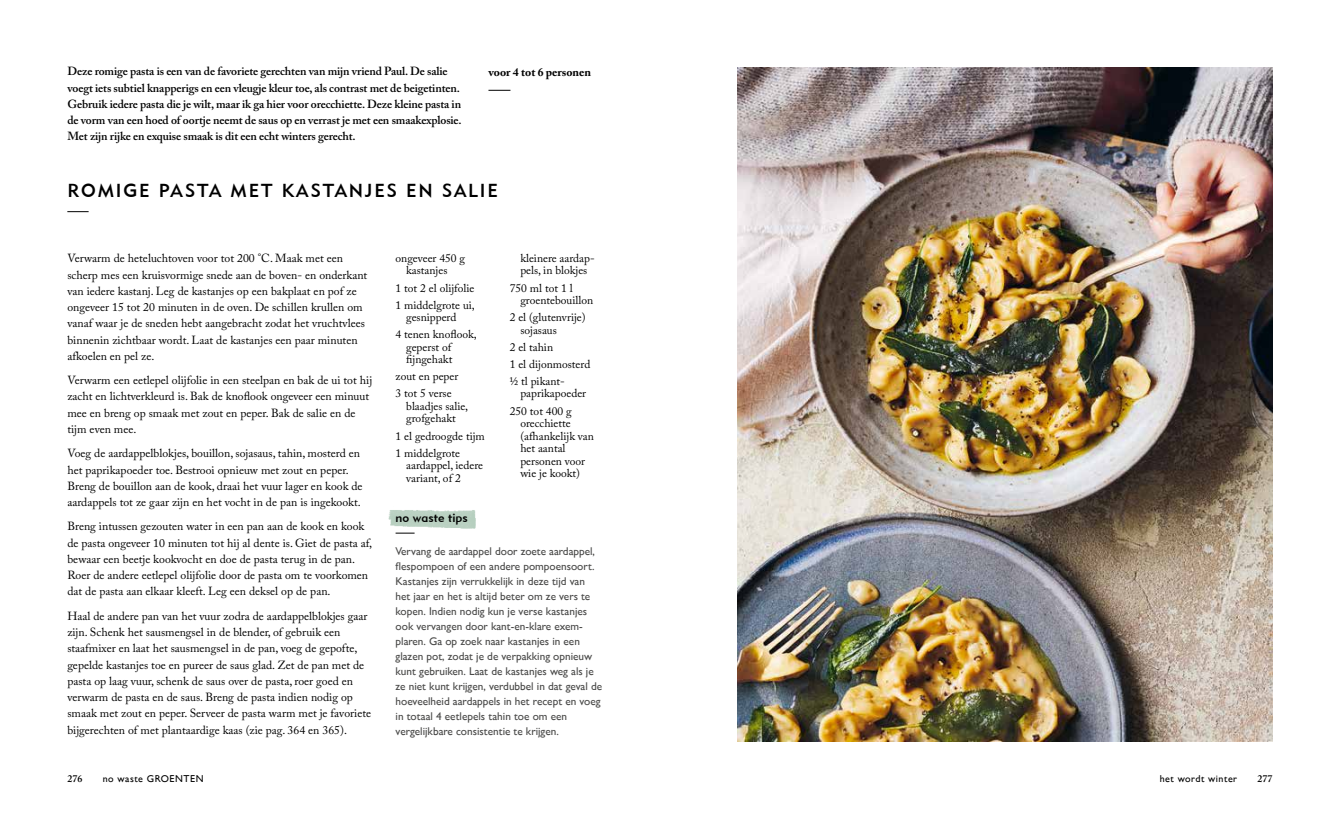
<style>
.page{position:relative;width:1340px;height:815px;background:#fff}
.page>*{position:absolute;margin:0;border:0;box-sizing:border-box;transform-origin:0 0}
.t1{font:18.75px "Geometric 415 BT Medium A";letter-spacing:.1em;color:#000}
.t2{font:12.5px "Geometric 415 BT Medium A";color:#000}
.t3{font:11.75px/16.2px "Adobe Caslon Pro";color:#000}
.t4{font:600 11.75px/16.2px "Adobe Caslon Pro";letter-spacing:-.01em;color:#000}
.t5{font:700 11.75px "Adobe Caslon Pro";color:#000}
.t6{font:11.5px/12.5px "Adobe Caslon Pro";color:#000}
.t7{font:500 11.25px/15px "Gill Sans MT Pro";color:#4a4a49}
.t8{font:500 10px "Gill Sans MT Pro";letter-spacing:.05em;color:#000}
.t9{font:600 10px "Adobe Caslon Pro";color:#000}
</style>
<div class="page">
<img style="left:737px;top:67px;width:535px;height:675px">
<img style="left:388px;top:510px;width:88px;height:19px">
<svg style="left:395px;top:533px;width:19px;height:1px"></svg>
<svg style="left:67px;top:211px;width:22px;height:1px"></svg>
<svg style="left:488px;top:90px;width:22px;height:1px"></svg>
<p class="t4" style="left:67px;top:63px;width:396px">Deze romige pasta is een van de favoriete gerechten van mijn vriend Paul. De salie voegt iets subtiel knapperigs en een vleugje kleur toe, als contrast met de beigetinten.<br>Gebruik iedere pasta die je wilt, maar ik ga hier voor orecchiette. Deze kleine pasta in de vorm van een hoed of oortje neemt de saus op en verrast je met een smaakexplosie.<br>Met zijn rijke en exquise smaak is dit een echt winters gerecht.</p>
<p class="t5" style="left:488px;top:65px;width:104px">voor 4 tot 6 personen</p>
<h1 class="t1" style="left:67px;top:179px;width:432px">ROMIGE PASTA MET KASTANJES EN SALIE</h1>
<p class="t3" style="left:67px;top:250px;width:301px">Verwarm de heteluchtoven voor tot 200 °C. Maak met een scherp mes een kruisvormige snede aan de boven- en onderkant van iedere kastanj. Leg de kastanjes op een bakplaat en pof ze ongeveer 15 tot 20 minuten in de oven. De schillen krullen om vanaf waar je de sneden hebt aangebracht zodat het vruchtvlees binnenin zichtbaar wordt. Laat de kastanjes een paar minuten afkoelen en pel ze.</p>
<p class="t3" style="left:67px;top:372px;width:306px">Verwarm een eetlepel olijfolie in een steelpan en bak de ui tot hij zacht en lichtverkleurd is. Bak de knoflook ongeveer een minuut mee en breng op smaak met zout en peper. Bak de salie en de tijm even mee.</p>
<p class="t3" style="left:67px;top:445px;width:297px">Voeg de aardappelblokjes, bouillon, sojasaus, tahin, mosterd en het paprikapoeder toe. Bestrooi opnieuw met zout en peper.<br>Breng de bouillon aan de kook, draai het vuur lager en kook de aardappels tot ze gaar zijn en het vocht in de pan is ingekookt.</p>
<p class="t3" style="left:67px;top:518px;width:306px">Breng intussen gezouten water in een pan aan de kook en kook de pasta ongeveer 10 minuten tot hij al dente is. Giet de pasta af, bewaar een beetje kookvocht en doe de pasta terug in de pan.<br>Roer de andere eetlepel olijfolie door de pasta om te voorkomen dat de pasta aan elkaar kleeft. Leg een deksel op de pan.</p>
<p class="t3" style="left:67px;top:608px;width:305px">Haal de andere pan van het vuur zodra de aardappelblokjes gaar zijn. Schenk het sausmengsel in de blender, of gebruik een staafmixer en laat het sausmengsel in de pan, voeg de gepofte, gepelde kastanjes toe en pureer de saus glad. Zet de pan met de pasta op laag vuur, schenk de saus over de pasta, roer goed en verwarm de pasta en de saus. Breng de pasta indien nodig op smaak met zout en peper. Serveer de pasta warm met je favoriete bijgerechten of met plantaardige kaas (zie pag. 364 en 365).</p>
<p class="t6" style="left:406px;top:252px;width:60px;text-indent:-11px">ongeveer 450 g kastanjes</p>
<p class="t6" style="left:395px;top:279px;width:81px;line-height:17.1px">1 tot 2 el olijfolie<br>1 middelgrote ui,</p>
<p class="t6" style="left:395px;top:309px;width:83px;line-height:17.1px;text-indent:11px">gesnipperd<br>4 tenen knoflook,</p>
<p class="t6" style="left:406px;top:341px;width:48px">geperst of fijngehakt</p>
<p class="t6" style="left:395px;top:368px;width:64px;line-height:17.1px">zout en peper<br>3 tot 5 verse</p>
<p class="t6" style="left:406px;top:400px;width:63px">blaadjes salie, grofgehakt</p>
<p class="t6" style="left:395px;top:427px;width:91px;line-height:17.1px">1 el gedroogde tijm<br>1 middelgrote</p>
<p class="t6" style="left:406px;top:459px;width:78px">aardappel, iedere variant, of 2</p>
<p class="t6" style="left:520px;top:252px;width:76px">kleinere aardap&shy;pels, in blokjes</p>
<p class="t6" style="left:520px;top:281px;width:74px;text-indent:-11px">750 ml tot 1 l groentebouillon</p>
<p class="t6" style="left:520px;top:311px;width:67px;text-indent:-11px">2 el (glutenvrije) sojasaus</p>
<p class="t6" style="left:510px;top:338px;width:82px;line-height:17.1px">2 el tahin<br>1 el dijonmosterd ½ tl pikant-</p>
<p class="t6" style="left:510px;top:385px;width:78px;line-height:17.1px;text-indent:11px">paprikapoeder<br>250 tot 400 g</p>
<p class="t6" style="left:520px;top:417px;width:75px">orecchiette (afhankelijk van het aantal personen voor wie je kookt)</p>
<p class="t2" style="left:395px;top:510px;width:74px">no waste tips</p>
<p class="t7" style="left:395px;top:544px;width:208px">Vervang de aardappel door zoete aardappel, flespompoen of een andere pompoensoort.<br>Kastanjes zijn verrukkelijk in deze tijd van het jaar en het is altijd beter om ze vers te kopen. Indien nodig kun je verse kastanjes ook vervangen door kant-en-klare exem&shy;plaren. Ga op zoek naar kastanjes in een glazen pot, zodat je de verpakking opnieuw kunt gebruiken. Laat de kastanjes weg als je ze niet kunt krijgen, verdubbel in dat geval de hoeveelheid aardappels in het recept en voeg in totaal 4 eetlepels tahin toe om een vergelijkbare consistentie te krijgen.</p>
<p class="t9" style="left:67px;top:773px;width:16px">276</p>
<p class="t8" style="left:103px;top:773px;width:102px">no waste GROENTEN</p>
<p class="t8" style="left:1159px;top:773px;width:79px">het wordt winter</p>
<p class="t9" style="left:1257px;top:773px;width:16px">277</p>
</div>
